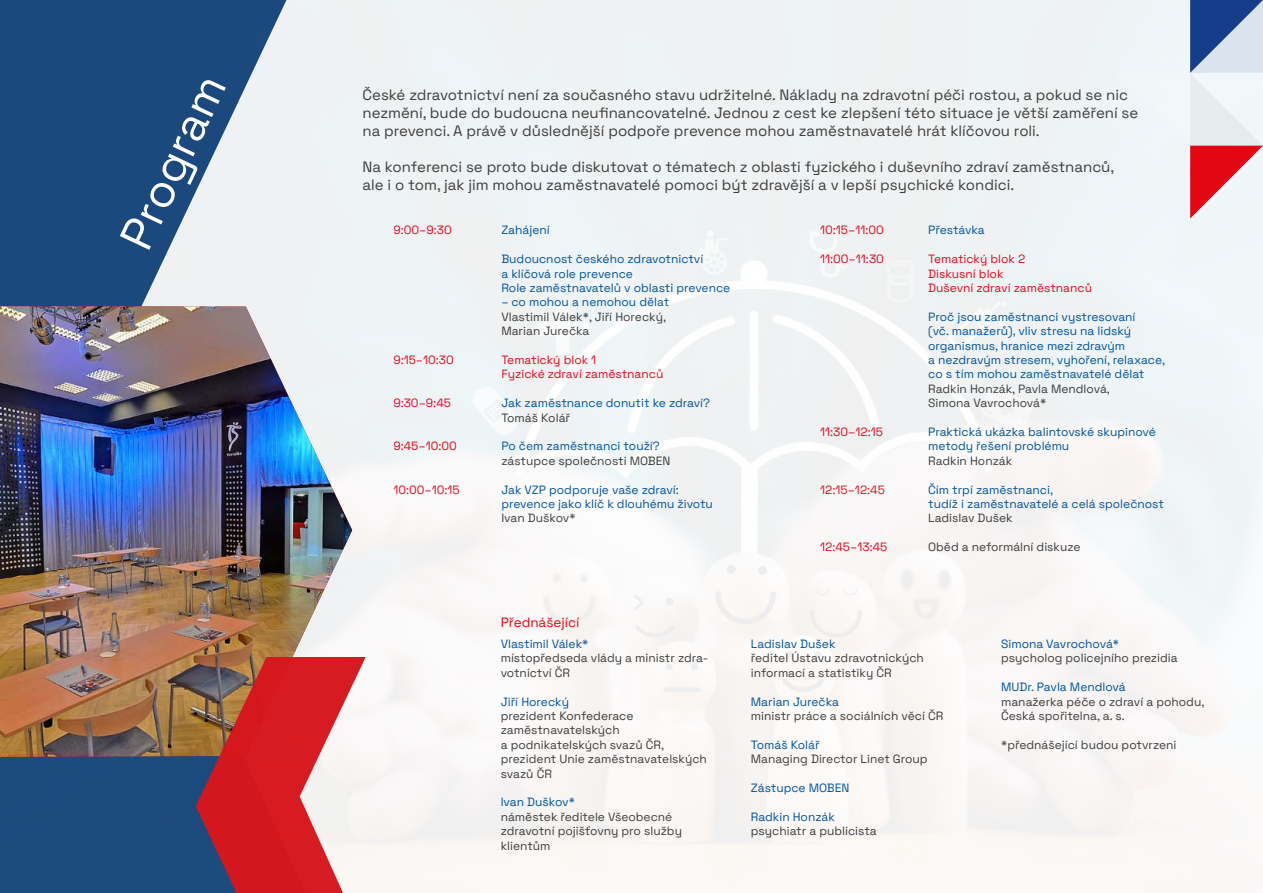
<style>
.page{position:relative;width:1263px;height:893px;background:#fff}
.page>*{position:absolute;margin:0;border:0;box-sizing:border-box;transform-origin:0 0}
.t1{font:46.5px "Space Grotesk";color:#fff}
.t2{font:15px/18px "Space Grotesk";color:#3d3d3c}
.t3{font:13.5px "Space Grotesk";color:#e30613}
.t4{font:12px/14.4px "Space Grotesk";color:#0053a0}
.t5{font:12px/14.4px "Space Grotesk";color:#3d3d3c}
.t6{font:12px/14.4px "Space Grotesk";color:#dd0c1d}
.t7{font:12px "Space Grotesk";color:#d7161d}
.t8{font:12px "Space Grotesk";color:#e30613}
.s1{color:#dd0c1d}
</style>
<div class="page">
<svg style="left:0;top:0;width:311px;height:893px;fill:#1c497d"></svg>
<svg style="left:1117px;top:0;width:146px;height:218px"></svg>
<img style="left:0;top:306px;width:352px;height:451px">
<svg style="left:196px;top:657px;width:176px;height:236px"></svg>
<h1 class="t1" style="left:102px;top:232px;width:188px;rotate:-65deg">Program</h1>
<p class="t2" style="left:362px;top:85px;width:777px">České zdravotnictví není za současného stavu udržitelné. Náklady na zdravotní péči rostou, a pokud se nic nezmění, bude do budoucna neufinancovatelné. Jednou z cest ke zlepšení této situace je větší zaměření se na prevenci. A právě v důslednější podpoře prevence mohou zaměstnavatelé hrát klíčovou roli.</p>
<p class="t2" style="left:362px;top:157px;width:753px">Na konferenci se proto bude diskutovat o tématech z oblasti fyzického i duševního zdraví zaměstnanců, ale i o tom, jak jim mohou zaměstnavatelé pomoci být zdravější a v lepší psychické kondici.</p>
<p class="t6" style="left:393px;top:222px;width:60px">9:00–9:30</p>
<p class="t4" style="left:501px;top:222px;width:50px">Zahájení</p>
<p class="t4" style="left:501px;top:251px;width:230px">Budoucnost českého zdravotnictví<br>a klíčová role prevence<br>Role zaměstnavatelů v oblasti prevence</p>
<p class="t4" style="left:501px;top:294px;width:169px">– co mohou a nemohou dělat</p>
<p class="t5" style="left:501px;top:309px;width:166px">Vlastimil Válek*, Jiří Horecký,<br>Marian Jurečka</p>
<p class="t6" style="left:393px;top:352px;width:62px">9:15–10:30</p>
<p class="t6" style="left:501px;top:352px;width:164px">Tematický blok 1<br>Fyzické zdraví zaměstnanců</p>
<p class="t6" style="left:393px;top:395px;width:59px">9:30–9:45</p>
<p class="t4" style="left:501px;top:395px;width:210px">Jak zaměstnance donutit ke zdraví?</p>
<p class="t5" style="left:501px;top:409px;width:70px">Tomáš Kolář</p>
<p class="t8" style="left:393px;top:437px;width:65px">9:45–10:00</p>
<p class="t4" style="left:501px;top:438px;width:160px">Po čem zaměstnanci touží?</p>
<p class="t5" style="left:501px;top:453px;width:171px">zástupce společnosti MOBEN</p>
<p class="t6" style="left:393px;top:481px;width:68px">10:00–10:15</p>
<p class="t4" style="left:501px;top:481px;width:213px">Jak VZP podporuje vaše zdraví: prevence jako klíč k dlouhému životu</p>
<p class="t5" style="left:501px;top:510px;width:76px">Ivan Duškov*</p>
<p class="t6" style="left:820px;top:222px;width:65px">10:15–11:00</p>
<p class="t4" style="left:928px;top:222px;width:58px">Přestávka</p>
<p class="t6" style="left:820px;top:251px;width:65px">11:00–11:30</p>
<p class="t6" style="left:928px;top:251px;width:165px">Tematický blok 2<br>Diskusní blok<br>Duševní zdraví zaměstnanců</p>
<p class="t4" style="left:928px;top:309px;width:238px">Proč jsou zaměstnanci vystresovaní<br>(vč. manažerů), vliv stresu na lidský organismus, hranice mezi zdravým<br>a nezdravým stresem, vyhoření, relaxace, co s tím mohou zaměstnavatelé dělat</p>
<p class="t5" style="left:928px;top:381px;width:183px">Radkin Honzák, Pavla Mendlová,<br>Simona Vavrochová*</p>
<p class="t6" style="left:820px;top:424px;width:64px">11:30–12:15</p>
<p class="t4" style="left:928px;top:424px;width:229px">Praktická ukázka balintovské skupinové metody řešení problému</p>
<p class="t5" style="left:928px;top:453px;width:86px">Radkin Honzák</p>
<p class="t7" style="left:820px;top:480px;width:66px">12:15<span class="s1">–</span>12:45</p>
<p class="t4" style="left:928px;top:481px;width:237px">Čím trpí zaměstnanci,<br>tudíž i zaměstnavatelé a celá společnost</p>
<p class="t5" style="left:928px;top:510px;width:86px">Ladislav Dušek</p>
<p class="t6" style="left:820px;top:539px;width:69px">12:45–13:45</p>
<p class="t5" style="left:928px;top:539px;width:154px">Oběd a neformální diskuze</p>
<p class="t3" style="left:501px;top:612px;width:80px">Přednášející</p>
<p class="t4" style="left:501px;top:636px;width:89px">Vlastimil Válek*</p>
<p class="t5" style="left:501px;top:650px;width:209px">místopředseda vlády a ministr zdra&shy;votnictví ČR</p>
<p class="t4" style="left:501px;top:693px;width:70px">Jiří Horecký</p>
<p class="t5" style="left:501px;top:708px;width:208px">prezident Konfederace zaměstnavatelských<br>a podnikatelských svazů ČR, prezident Unie zaměstnavatelských svazů ČR</p>
<p class="t4" style="left:501px;top:794px;width:76px">Ivan Duškov*</p>
<p class="t5" style="left:501px;top:809px;width:183px">náměstek ředitele Všeobecné zdravotní pojišťovny pro služby klientům</p>
<p class="t4" style="left:751px;top:636px;width:86px">Ladislav Dušek</p>
<p class="t5" style="left:751px;top:650px;width:175px">ředitel Ústavu zdravotnických informací a statistiky ČR</p>
<p class="t4" style="left:751px;top:693px;width:90px">Marian Jurečka</p>
<p class="t5" style="left:751px;top:708px;width:194px">ministr práce a sociálních věcí ČR</p>
<p class="t4" style="left:751px;top:737px;width:70px">Tomáš Kolář</p>
<p class="t5" style="left:751px;top:751px;width:178px">Managing Director Linet Group</p>
<p class="t4" style="left:751px;top:780px;width:100px">Zástupce MOBEN</p>
<p class="t4" style="left:751px;top:809px;width:86px">Radkin Honzák</p>
<p class="t5" style="left:751px;top:823px;width:127px">psychiatr a publicista</p>
<p class="t4" style="left:1001px;top:636px;width:120px">Simona Vavrochová*</p>
<p class="t5" style="left:1001px;top:650px;width:178px">psycholog policejního prezidia</p>
<p class="t4" style="left:1001px;top:679px;width:126px">MUDr. Pavla Mendlová</p>
<p class="t5" style="left:1001px;top:693px;width:205px">manažerka péče o zdraví a pohodu,<br>Česká spořitelna, a. s.</p>
<p class="t5" style="left:1001px;top:737px;width:177px">*přednášející budou potvrzeni</p>
</div>
